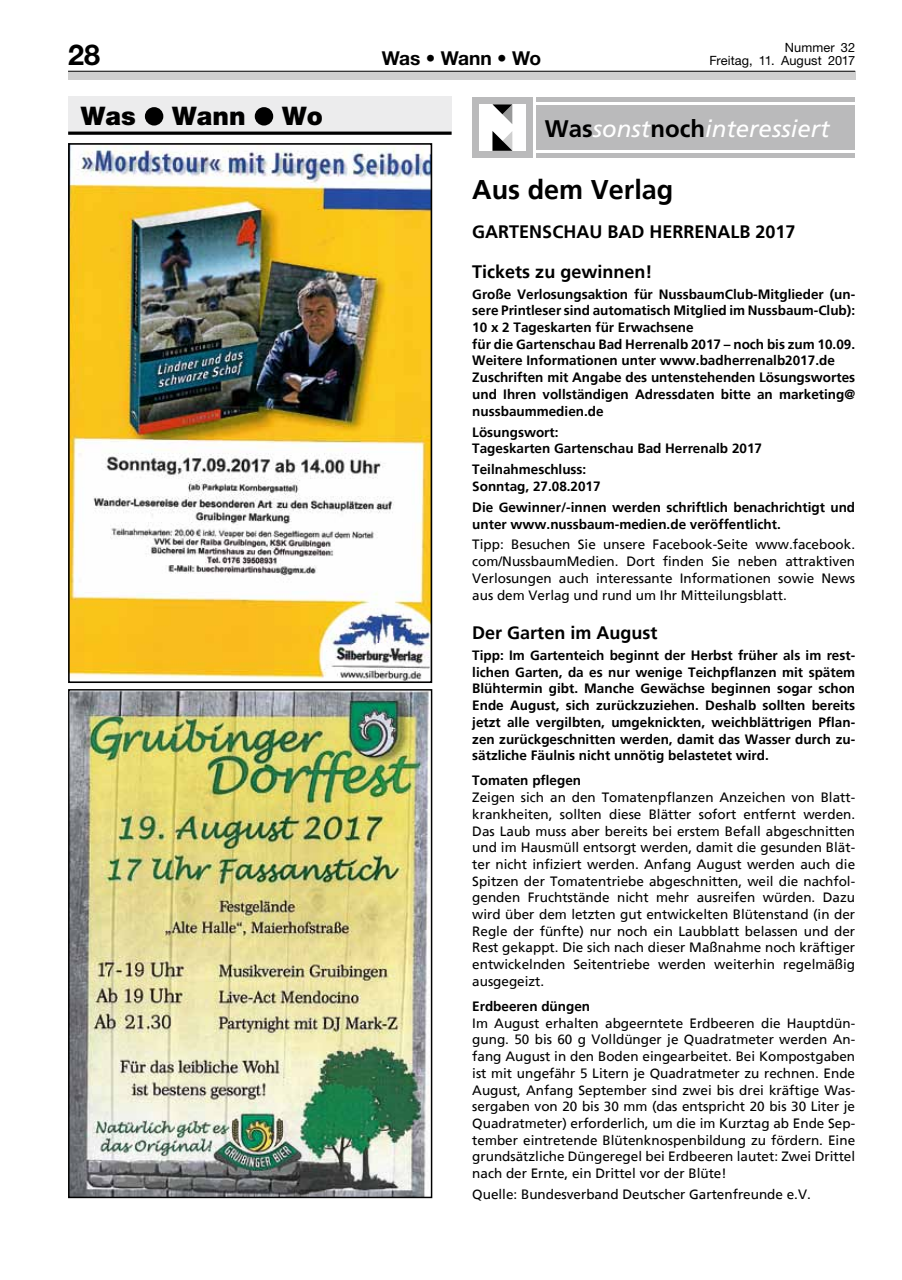
<style>
.page{position:relative;width:902px;height:1280px;background:#fff}
.page>*{position:absolute;margin:0;border:0;box-sizing:border-box;transform-origin:0 0}
.t1{font:700 28.8px "Helvetica Neue";color:#000}
.t2{font:700 27px "Frutiger";color:#000}
.t3{font:900 25.65px "Helvetica Neue";color:#000}
.t4{font:italic 24px "Frutiger";color:#fff}
.t5{font:700 24px "Frutiger";color:#000}
.t6{font:700 19.2px "Helvetica Neue";letter-spacing:-.02em;color:#000}
.t7{font:700 18px/39.3px "Frutiger";color:#000}
.t8{font:13.5px/16.6px "Frutiger";color:#000;text-align:justify}
.t9{font:700 13.5px/16.6px "Frutiger";color:#000}
.t10{font:12.75px "Helvetica Neue";letter-spacing:.005em;color:#000}
.s1{font-weight:700;font-style:normal;color:#000}
.s2{font-weight:400;font-style:italic;color:#fff}
</style>
<div class="page">
<div style="left:68px;top:71px;width:787px;height:8px;background:#cfcfcf"></div>
<hr style="left:68px;top:71px;width:787px;height:1px;background:#000">
<div style="left:68px;top:96px;width:383px;height:39px;background:#ececed"></div>
<hr style="left:68px;top:132px;width:383px;height:3px;background:#000">
<div style="left:145px;top:107px;width:18px;height:19px;background:#000;border-radius:50%"></div>
<div style="left:255px;top:107px;width:18px;height:19px;background:#000;border-radius:50%"></div>
<img style="left:71px;top:146px;width:358px;height:534px">
<div style="left:68px;top:143px;width:364px;height:540px;border:2px solid #000"></div>
<img style="left:70px;top:691px;width:360px;height:505px">
<div style="left:536px;top:105px;width:319px;height:45px;background:#bababb"></div>
<div style="left:536px;top:153px;width:319px;height:5px;background:#bababb"></div>
<div style="left:536px;top:97px;width:319px;height:5px;background:#bababb"></div>
<div style="left:472px;top:97px;width:60px;height:61px;background:#bababb"></div>
<div style="left:479px;top:104px;width:46px;height:47px;background:#fff"></div>
<svg style="left:492px;top:131px;width:20px;height:20px"></svg>
<svg style="left:492px;top:104px;width:20px;height:20px"></svg>
<h1 class="t1" style="left:68px;top:37px;width:33px">28</h1>
<p class="t10" style="left:784px;top:40px;width:72px">Nummer 32</p>
<h3 class="t6" style="left:382px;top:46px;width:161px">Was • Wann • Wo</h3>
<p class="t10" style="left:709px;top:53px;width:147px">Freitag, 11. August 2017</p>
<h3 class="t3" style="left:81px;top:101px;width:56px">Was</h3>
<h3 class="t3" style="left:172px;top:101px;width:75px">Wann</h3>
<h3 class="t3" style="left:282px;top:101px;width:42px">Wo</h3>
<h3 class="t4" style="left:545px;top:114px;width:286px"><span class="s1">Was</span>sonst<span class="s1">noch</span>interessiert</h3>
<h2 class="t2" style="left:472px;top:174px;width:203px">Aus dem Verlag</h2>
<h3 class="t7" style="left:472px;top:212px;width:325px">GARTENSCHAU BAD HERRENALB 2017<br>Tickets zu gewinnen!</h3>
<p class="t9" style="left:472px;top:285px;width:384px">Große Verlosungsaktion für NussbaumClub-Mitglieder (un&shy;sere Printleser sind automatisch Mitglied im Nussbaum-Club):<br>10 x 2 Tageskarten für Erwachsene<br>für die Gartenschau Bad Herrenalb 2017 – noch bis zum 10.09.<br>Weitere Informationen unter www.badherrenalb2017.de Zuschriften mit Angabe des untenstehenden Lösungswortes und Ihren vollständigen Adressdaten bitte an marketing@ nussbaummedien.de</p>
<p class="t9" style="left:472px;top:423px;width:291px">Lösungswort:<br>Tageskarten Gartenschau Bad Herrenalb 2017</p>
<p class="t9" style="left:472px;top:461px;width:130px">Teilnahmeschluss:<br>Sonntag, 27.08.2017</p>
<p class="t9" style="left:472px;top:499px;width:384px">Die Gewinner/-innen werden schriftlich benachrichtigt und unter www.nussbaum-medien.de veröffentlicht.</p>
<p class="t8" style="left:472px;top:536px;width:384px">Tipp: Besuchen Sie unsere Facebook-Seite www.facebook. com/NussbaumMedien. Dort finden Sie neben attraktiven Verlosungen auch interessante Informationen sowie News aus dem Verlag und rund um Ihr Mitteilungsblatt.</p>
<h3 class="t7" style="left:472px;top:613px;width:187px">Der Garten im August</h3>
<p class="t9" style="left:472px;top:647px;width:384px;text-align:justify">Tipp: Im Gartenteich beginnt der Herbst früher als im rest&shy;lichen Garten, da es nur wenige Teichpflanzen mit spätem Blühtermin gibt. Manche Gewächse beginnen sogar schon Ende August, sich zurückzuziehen. Deshalb sollten bereits jetzt alle vergilbten, umgeknickten, weichblättrigen Pflan&shy;zen zurückgeschnitten werden, damit das Wasser durch zu&shy;sätzliche Fäulnis nicht unnötig belastetet wird.</p>
<p class="t9" style="left:472px;top:772px;width:110px">Tomaten pflegen</p>
<p class="t8" style="left:472px;top:789px;width:384px">Zeigen sich an den Tomatenpflanzen Anzeichen von Blatt&shy;krankheiten, sollten diese Blätter sofort entfernt werden.<br>Das Laub muss aber bereits bei erstem Befall abgeschnitten und im Hausmüll entsorgt werden, damit die gesunden Blät&shy;ter nicht infiziert werden. Anfang August werden auch die Spitzen der Tomatentriebe abgeschnitten, weil die nachfol&shy;genden Fruchtstände nicht mehr ausreifen würden. Dazu wird über dem letzten gut entwickelten Blütenstand (in der Regle der fünfte) nur noch ein Laubblatt belassen und der Rest gekappt. Die sich nach dieser Maßnahme noch kräftiger entwickelnden Seitentriebe werden weiterhin regelmäßig ausgegeizt.</p>
<p class="t9" style="left:472px;top:998px;width:119px">Erdbeeren düngen</p>
<p class="t8" style="left:472px;top:1014px;width:384px">Im August erhalten abgeerntete Erdbeeren die Hauptdün&shy;gung. 50 bis 60 g Volldünger je Quadratmeter werden An&shy;fang August in den Boden eingearbeitet. Bei Kompostgaben ist mit ungefähr 5 Litern je Quadratmeter zu rechnen. Ende August, Anfang September sind zwei bis drei kräftige Was&shy;sergaben von 20 bis 30 mm (das entspricht 20 bis 30 Liter je Quadratmeter) erforderlich, um die im Kurztag ab Ende Sep&shy;tember eintretende Blütenknospenbildung zu fördern. Eine grundsätzliche Düngeregel bei Erdbeeren lautet: Zwei Drittel nach der Ernte, ein Drittel vor der Blüte!</p>
<p class="t8" style="left:472px;top:1186px;width:340px">Quelle: Bundesverband Deutscher Gartenfreunde e.V.</p>
<h3 class="t5" style="left:545px;top:210px;width:162px">Was<span class="s2">sonst</span>noch</h3>
</div>
